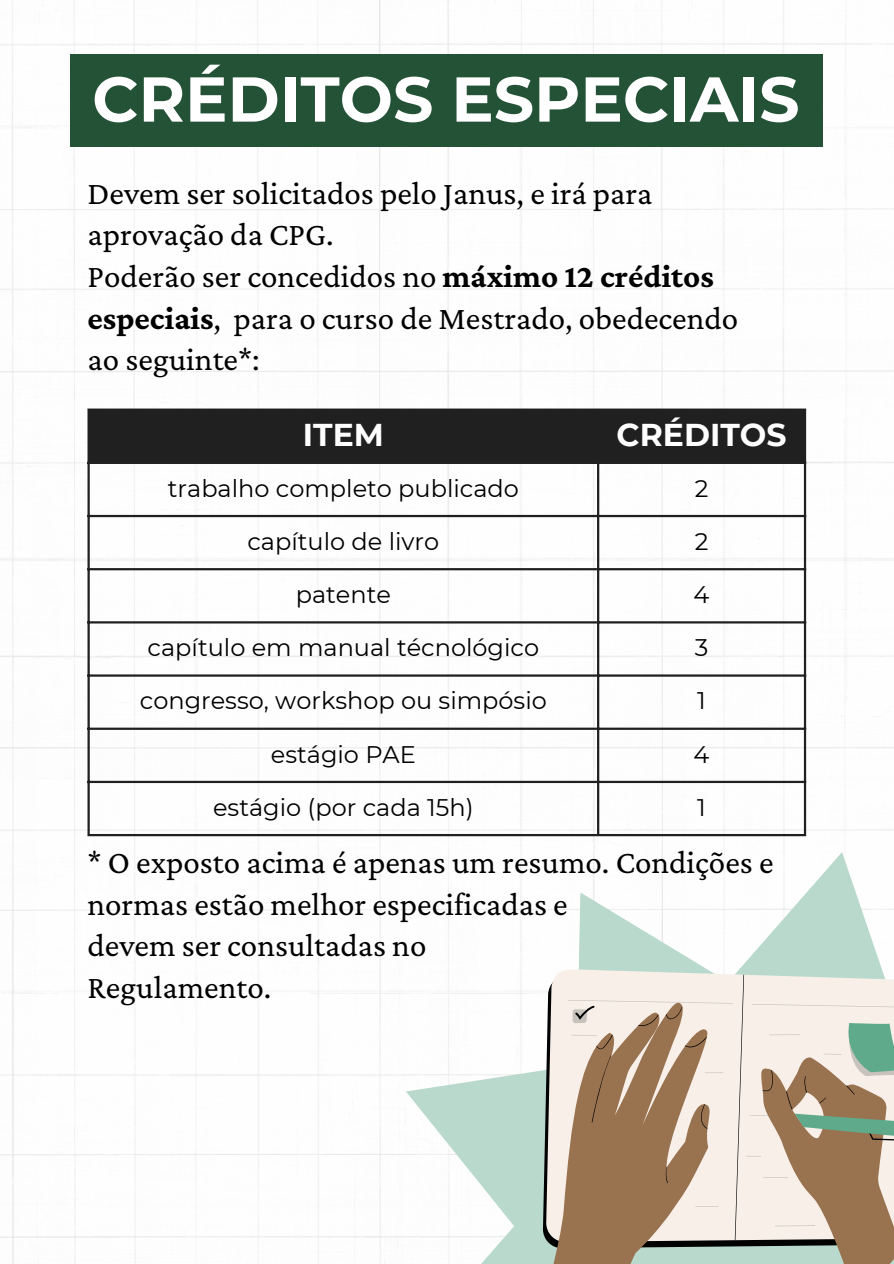
<style>
.page{position:relative;width:894px;height:1264px;background:#fff}
.page>*{position:absolute;margin:0;border:0;box-sizing:border-box;transform-origin:0 0}
.t1{font:700 63.15px "Montserrat";color:#fff}
.t2{font:33px/41.7px "Crimson Pro";color:#000}
.t3{font:700 31.5px "Montserrat";color:#fff}
.t4{font:24px "Montserrat";color:#000}
.s1{font-weight:700}
</style>
<div class="page">
<img style="left:0;top:0;width:893px;height:1263px">
<svg style="left:322px;top:778px;width:571px;height:485px"></svg>
<div style="left:90px;top:411px;width:713px;height:50px;background:#202020"></div>
<hr style="left:87px;top:411px;width:3px;height:423px;background:#202020">
<hr style="left:597px;top:411px;width:2px;height:423px;background:#202020">
<hr style="left:803px;top:411px;width:2px;height:423px;background:#202020">
<hr style="left:87px;top:408px;width:718px;height:3px;background:#202020">
<hr style="left:87px;top:461px;width:718px;height:3px;background:#202020">
<hr style="left:87px;top:515px;width:718px;height:2px;background:#202020">
<hr style="left:87px;top:568px;width:718px;height:2px;background:#202020">
<hr style="left:87px;top:621px;width:718px;height:2px;background:#202020">
<hr style="left:87px;top:674px;width:718px;height:2px;background:#202020">
<hr style="left:87px;top:727px;width:718px;height:3px;background:#202020">
<hr style="left:87px;top:780px;width:718px;height:3px;background:#202020">
<hr style="left:87px;top:834px;width:718px;height:2px;background:#202020">
<div style="left:70px;top:54px;width:753px;height:92px;background:#245237"></div>
<svg style="left:423px;top:802px;width:470px;height:461px"></svg>
<svg style="left:441px;top:936px;width:77px;height:327px"></svg>
<svg style="left:518px;top:841px;width:375px;height:422px"></svg>
<svg style="left:528px;top:907px;width:365px;height:356px;background:#ccc4b5"></svg>
<svg style="left:779px;top:1003px;width:114px;height:184px;background:#b6ae98"></svg>
<p class="t1" style="left:92px;top:60px;width:708px">CRÉDITOS ESPECIAIS</p>
<p class="t2" style="left:87px;top:172px;width:566px">Devem ser solicitados pelo Janus, e irá para aprovação da CPG.</p>
<p class="t2" style="left:87px;top:255px;width:652px">Poderão ser concedidos no <span class="s1">máximo 12 créditos especiais</span>, para o curso de Mestrado, obedecendo ao seguinte*:</p>
<h1 class="t3" style="left:303px;top:415px;width:83px">ITEM</h1>
<p class="t3" style="left:616px;top:415px;width:171px">CRÉDITOS</p>
<p class="t4" style="left:168px;top:473px;width:352px">trabalho completo publicado</p>
<p class="t4" style="left:694px;top:473px;width:15px">2</p>
<p class="t4" style="left:247px;top:526px;width:193px">capítulo de livro</p>
<p class="t4" style="left:694px;top:526px;width:15px">2</p>
<p class="t4" style="left:296px;top:579px;width:97px">patente</p>
<p class="t4" style="left:693px;top:579px;width:17px">4</p>
<p class="t4" style="left:148px;top:633px;width:393px">capítulo em manual técnológico</p>
<p class="t4" style="left:694px;top:633px;width:15px">3</p>
<p class="t4" style="left:140px;top:686px;width:408px">congresso, workshop ou simpósio</p>
<p class="t4" style="left:697px;top:686px;width:10px">1</p>
<p class="t4" style="left:271px;top:739px;width:146px">estágio PAE</p>
<p class="t4" style="left:693px;top:739px;width:17px">4</p>
<p class="t4" style="left:213px;top:792px;width:262px">estágio (por cada 15h)</p>
<p class="t4" style="left:697px;top:792px;width:10px">1</p>
<p class="t2" style="left:87px;top:840px;width:687px">* O exposto acima é apenas um resumo. Condições e normas estão melhor especificadas e</p>
<p class="t2" style="left:87px;top:924px;width:340px">devem ser consultadas no</p>
<p class="t2" style="left:87px;top:965px;width:185px">Regulamento.</p>
</div>
